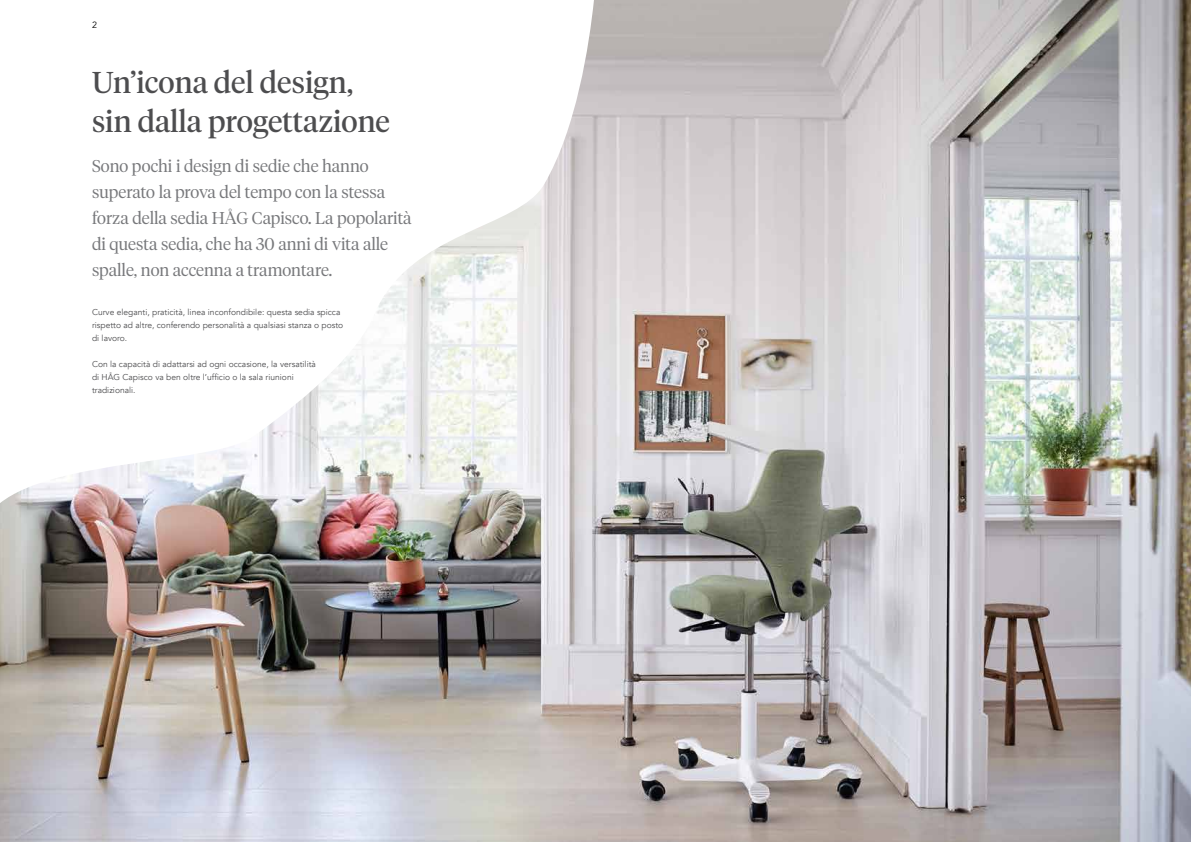
<style>
.page{position:relative;width:1191px;height:842px;background:#fff}
.page>*{position:absolute;margin:0;border:0;box-sizing:border-box;transform-origin:0 0}
.t1{font:30px/39px "Tiempos Headline";color:#4d4d4f}
.t2{font:300 17px/26px "Tiempos Headline";color:#77787b}
.t3{font:9px "Avenir";color:#000}
.t4{font:8.5px/13px "Avenir";color:#4d4d4f}
</style>
<div class="page">
<img style="left:0;top:0;width:1191px;height:842px">
<p class="t3" style="left:92px;top:20px;width:7px">2</p>
<h1 class="t1" style="left:92px;top:61px;width:299px">Un’icona del design, sin dalla progettazione</h1>
<h2 class="t2" style="left:92px;top:152px;width:321px">Sono pochi i design di sedie che hanno superato la prova del tempo con la stessa forza della sedia HÅG Capisco. La popolarità di questa sedia, che ha 30 anni di vita alle spalle, non accenna a tramontare.</h2>
<p class="t4" style="left:92px;top:305px;width:253px">Curve eleganti, praticità, linea inconfondibile: questa sedia spicca rispetto ad altre, conferendo personalità a qualsiasi stanza o posto di lavoro.</p>
<p class="t4" style="left:92px;top:357px;width:225px">Con la capacità di adattarsi ad ogni occasione, la versatilità di HÅG Capisco va ben oltre l’ufficio o la sala riunioni tradizionali.</p>
</div>
